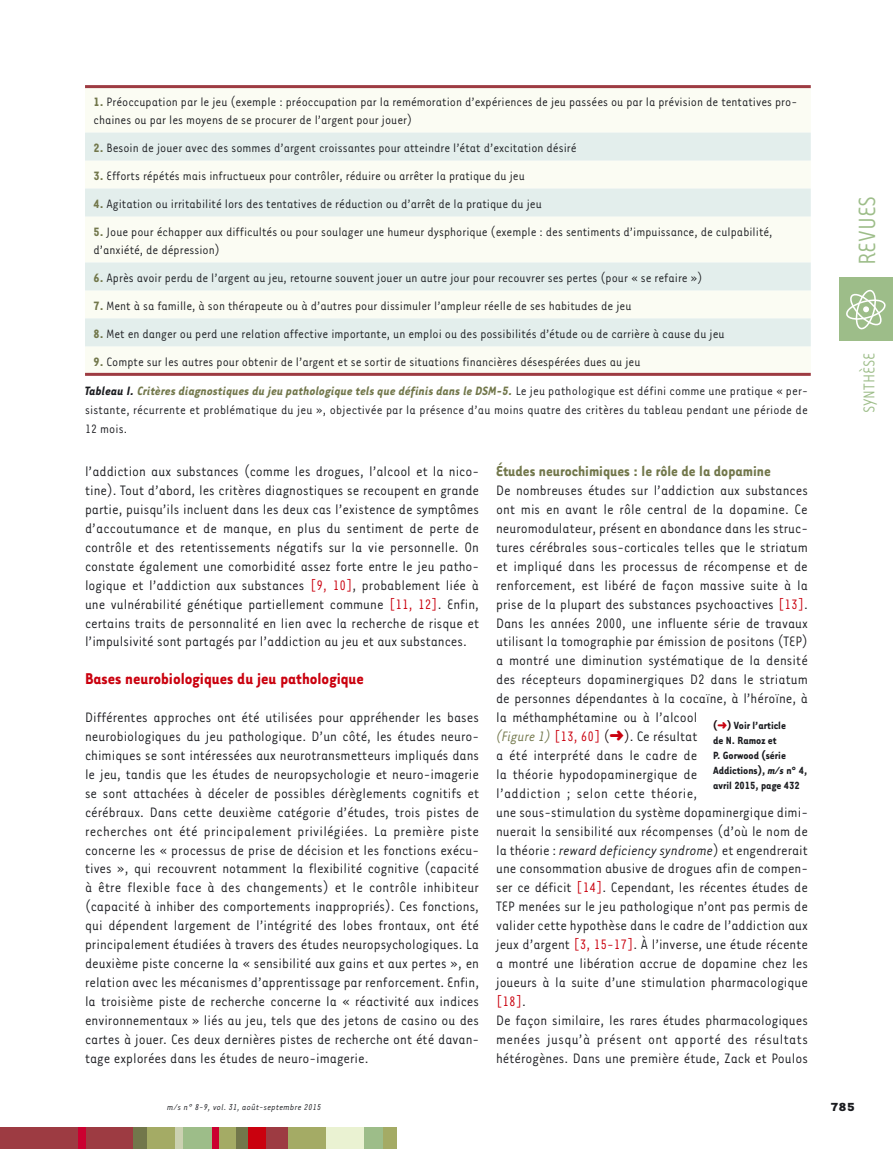
<style>
.page{position:relative;width:893px;height:1149px;background:#fff}
.page>*{position:absolute;margin:0;border:0;box-sizing:border-box;transform-origin:0 0}
.t1{font:27px "Tarzana Narrow";color:#9dbd89}
.t2{font:700 18px "Tarzana Narrow";color:#ca010e}
.t3{font:18px "Tarzana Narrow";color:#9dbd89}
.t4{font:700 16.5px "Tarzana Narrow";color:#72774b}
.t5{font:15.75px/18.9px "Tarzana Narrow";color:#1b1c20;text-align:justify}
.t6{font:13.95px/18px "Tarzana Narrow";color:#1b1c20}
.t7{font:700 13.5px "Tarzana Wide";color:#1b1c20}
.t8{font:700 12px/15px "Tarzana Narrow";color:#1b1c20}
.t9{font:italic 9.75px "Tarzana Narrow";letter-spacing:.025em;color:#1b1c20}
.s1{font-weight:700;color:#72774b}
.s2{font-weight:700;font-style:italic}
.s3{font-weight:700;font-style:italic;color:#72774b}
.s4{color:#ca010e}
.s5{font-style:italic;color:#72774b}
.s6{color:#1e0e12}
.s7{font-style:italic}
</style>
<div class="page">
<div style="left:840px;top:276px;width:53px;height:64px;background:#9dbd89"></div>
<svg style="left:846px;top:289px;width:40px;height:40px"></svg>
<div style="left:0;top:1127px;width:134px;height:21px;background:#9d3b42"></div>
<div style="left:235px;top:1127px;width:13px;height:21px;background:#72774b"></div>
<div style="left:78px;top:1127px;width:7px;height:21px;background:#cb0030"></div>
<div style="left:133px;top:1127px;width:22px;height:21px;background:#72774b"></div>
<div style="left:147px;top:1127px;width:29px;height:21px;background:#a4ab65"></div>
<div style="left:175px;top:1127px;width:8px;height:21px;background:#cbd1b1"></div>
<div style="left:183px;top:1127px;width:30px;height:21px;background:#9dbd89"></div>
<div style="left:217px;top:1127px;width:19px;height:21px;background:#a4ab65"></div>
<div style="left:213px;top:1127px;width:6px;height:21px;background:#cb0030"></div>
<div style="left:248px;top:1127px;width:27px;height:21px;background:#ca010e"></div>
<div style="left:287px;top:1127px;width:39px;height:21px;background:#a4ab65"></div>
<div style="left:267px;top:1127px;width:21px;height:21px;background:#9d3b42"></div>
<div style="left:326px;top:1127px;width:38px;height:21px;background:#eaf2d2"></div>
<div style="left:364px;top:1127px;width:20px;height:21px;background:#9dbd89"></div>
<div style="left:383px;top:1127px;width:14px;height:21px;background:#a4ab65"></div>
<div style="left:85px;top:88px;width:726px;height:285px;background:#fbfcf3"></div>
<svg style="left:85px;top:132px;width:726px;height:214px;fill:#e3eeec"></svg>
<hr style="left:85px;top:85px;width:726px;height:3px;background:#9d3b42">
<hr style="left:85px;top:373px;width:726px;height:3px;background:#9d3b42">
<p class="t6" style="left:94px;top:94px;width:705px"><span class="s1">1.</span> Préoccupation par le jeu (exemple : préoccupation par la remémoration d’expériences de jeu passées ou par la prévision de tentatives pro&shy;chaines ou par les moyens de se procurer de l’argent pour jouer)</p>
<p class="t6" style="left:94px;top:140px;width:485px"><span class="s1">2.</span> Besoin de jouer avec des sommes d’argent croissantes pour atteindre l’état d’excitation désiré</p>
<p class="t6" style="left:94px;top:168px;width:433px"><span class="s1">3.</span> Efforts répétés mais infructueux pour contrôler, réduire ou arrêter la pratique du jeu</p>
<p class="t6" style="left:94px;top:195px;width:450px"><span class="s1">4.</span> Agitation ou irritabilité lors des tentatives de réduction ou d’arrêt de la pratique du jeu</p>
<p class="t6" style="left:94px;top:223px;width:681px"><span class="s1">5.</span> Joue pour échapper aux difficultés ou pour soulager une humeur dysphorique (exemple : des sentiments d’impuissance, de culpabilité, d’anxiété, de dépression)</p>
<p class="t6" style="left:94px;top:269px;width:610px"><span class="s1">6.</span> Après avoir perdu de l’argent au jeu, retourne souvent jouer un autre jour pour recouvrer ses pertes (pour « se refaire »)</p>
<p class="t6" style="left:94px;top:297px;width:539px"><span class="s1">7.</span> Ment à sa famille, à son thérapeute ou à d’autres pour dissimuler l’ampleur réelle de ses habitudes de jeu</p>
<p class="t6" style="left:94px;top:325px;width:633px"><span class="s1">8.</span> Met en danger ou perd une relation affective importante, un emploi ou des possibilités d’étude ou de carrière à cause du jeu</p>
<p class="t6" style="left:85px;top:348px;width:724px;line-height:29px;text-indent:9px"><span class="s1">9.</span> Compte sur les autres pour obtenir de l’argent et se sortir de situations financières désespérées dues au jeu<br><span class="s2">Tableau I.</span> <span class="s3">Critères diagnostiques du jeu pathologique tels que définis dans le DSM-5.</span> Le jeu pathologique est défini comme une pratique « per-</p>
<p class="t6" style="left:85px;top:401px;width:724px;line-height:18.9px">sistante, récurrente et problématique du jeu », objectivée par la présence d’au moins quatre des critères du tableau pendant une période de<br>12 mois.</p>
<p class="t5" style="left:85px;top:463px;width:396px">l’ addiction aux substances (comme les drogues, l’alcool et la nico&shy;tine). Tout d’abord, les critères diagnostiques se recoupent en grande partie, puisqu’ils incluent dans les deux cas l’existence de symptômes d’accoutumance et de manque, en plus du sentiment de perte de contrôle et des retentissements négatifs sur la vie personnelle. On constate également une comorbidité assez forte entre le jeu patho&shy;logique et l’addiction aux substances <span class="s4">[9, 10]</span>, probablement liée à une vulnérabilité génétique partiellement commune <span class="s4">[11, 12]</span>. Enfin, certains traits de personnalité en lien avec la recherche de risque et l’impulsivité sont partagés par l’addiction au jeu et aux substances.</p>
<p class="t2" style="left:85px;top:671px;width:280px">Bases neurobiologiques du jeu pathologique</p>
<p class="t5" style="left:85px;top:708px;width:396px">Différentes approches ont été utilisées pour appréhender les bases neurobiologiques du jeu pathologique. D’un côté, les études neuro&shy;chimiques se sont intéressées aux neurotransmetteurs impliqués dans le jeu, tandis que les études de neuropsychologie et neuro-imagerie se sont attachées à déceler de possibles dérèglements cognitifs et cérébraux. Dans cette deuxième catégorie d’études, trois pistes de recherches ont été principalement privilégiées. La première piste concerne les « processus de prise de décision et les fonctions exécu&shy;tives », qui recouvrent notamment la flexibilité cognitive (capacité à être flexible face à des changements) et le contrôle inhibiteur (capacité à inhiber des comportements inappropriés). Ces fonctions, qui dépendent largement de l’intégrité des lobes frontaux, ont été principalement étudiées à travers des études neuropsychologiques. La deuxième piste concerne la « sensibilité aux gains et aux pertes », en relation avec les mécanismes d’apprentissage par renforcement. Enfin, la troisième piste de recherche concerne la « réactivité aux indices environnementaux » liés au jeu, tels que des jetons de casino ou des cartes à jouer. Ces deux dernières pistes de recherche ont été davan&shy;tage explorées dans les études de neuro-imagerie.</p>
<p class="t4" style="left:496px;top:464px;width:276px">Études neurochimiques : le rôle de la dopamine</p>
<p class="t5" style="left:496px;top:481px;width:313px;text-align:left">De nombreuses études sur l’addiction aux substances ont mis en avant le rôle central de la dopamine. Ce neuromodulateur, présent en abondance dans les struc&shy;tures cérébrales sous-corticales telles que le striatum et impliqué dans les processus de récompense et de renforcement, est libéré de façon massive suite à la prise de la plupart des substances psychoactives <span class="s4">[13]</span>.<br>Dans les années 2000, une influente série de travaux utilisant la tomographie par émission de positons (TEP) a montré une diminution systématique de la densité des récepteurs dopaminergiques D2 dans le striatum de personnes dépendantes à la cocaïne, à l’héroïne, à la méthamphétamine ou à l’alcool<br><span class="s5">(Figure 1)</span> <span class="s4">[13, 60]</span> <span class="s6">(</span><span class="s4">➜</span><span class="s6">)</span>. Ce résultat<br>a été interprété dans le cadre de<br>la théorie hypodopaminergique de<br>l’addiction ; selon cette théorie,<br>une sous-stimulation du système dopaminergique dimi&shy;nuerait la sensibilité aux récompenses (d’où le nom de la théorie : <span class="s7">reward deficiency syndrome</span>) et engendrerait une consommation abusive de drogues afin de compen&shy;ser ce déficit <span class="s4">[14]</span>. Cependant, les récentes études de TEP menées sur le jeu pathologique n’ont pas permis de valider cette hypothèse dans le cadre de l’addiction aux jeux d’argent <span class="s4">[3, 15-17]</span>. À l’inverse, une étude récente a montré une libération accrue de dopamine chez les joueurs à la suite d’une stimulation pharmacologique <span class="s4">[18]</span>.<br>De façon similaire, les rares études pharmacologiques menées jusqu’à présent ont apporté des résultats hétérogènes. Dans une première étude, Zack et Poulos</p>
<p class="t8" style="left:713px;top:718px;width:96px"><span class="s6">(</span><span class="s4">➜</span><span class="s6">)</span> Voir l’article<br>de N. Ramoz et<br>P. Gorwood (série<br>Addictions), <span class="s7">m/s</span> n° 4, avril 2015, page 432</p>
<h1 class="t1" style="left:856px;top:265px;width:71px;rotate:-90deg">REVUES</h1>
<p class="t3" style="left:862px;top:413px;width:62px;rotate:-90deg">SYNTHÈSE</p>
<p class="t9" style="left:167px;top:1102px;width:155px">m/s n° 8-9, vol. 31, août-septembre 2015</p>
<p class="t7" style="left:830px;top:1100px;width:26px">785</p>
</div>
